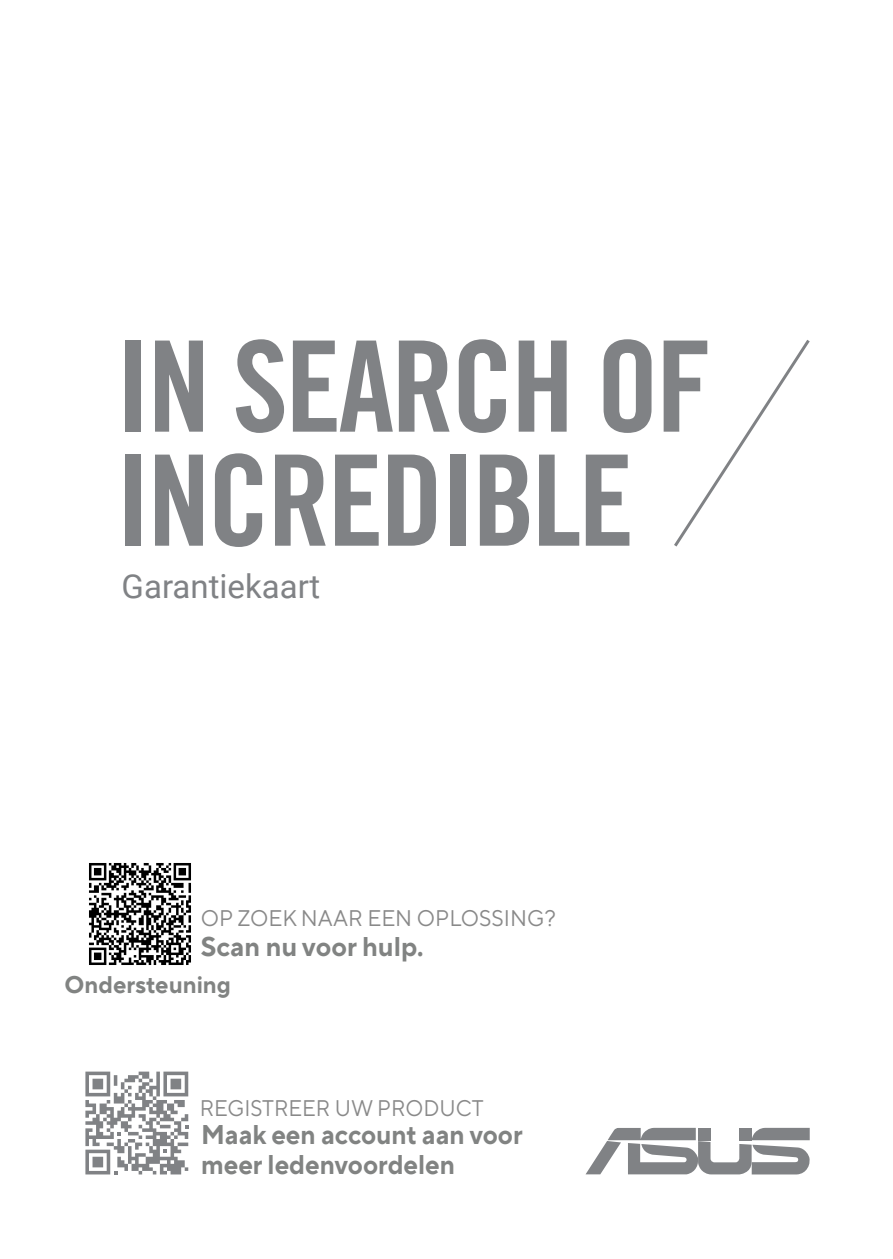
<style>
.page{position:relative;width:893px;height:1259px;background:#fff}
.page>*{position:absolute;margin:0;border:0;box-sizing:border-box;transform-origin:0 0}
.t1{font:33px "Roboto";color:#808285}
.t2{font:700 27px/30px "TT Norms Pro";color:#818382;scale:.95 1}
.t3{font:700 27px "TT Norms Pro";color:#818382}
.t4{font:700 24px "TT Norms Pro";color:#818382}
.t5{font:22.5px "TT Norms Pro";color:#898989}
.t6{font:22.5px "TT Norms Pro";color:#898989;scale:.95 1}
</style>
<div class="page">
<div style="left:125px;top:340px;width:16px;height:92px;background:#808285"></div>
<svg style="left:155px;top:340px;width:48px;height:92px"></svg>
<svg style="left:236px;top:339px;width:48px;height:94px"></svg>
<svg style="left:293px;top:340px;width:100px;height:92px"></svg>
<svg style="left:399px;top:340px;width:51px;height:92px"></svg>
<svg style="left:459px;top:339px;width:47px;height:94px"></svg>
<svg style="left:519px;top:340px;width:48px;height:92px"></svg>
<svg style="left:604px;top:339px;width:47px;height:94px"></svg>
<div style="left:125px;top:454px;width:16px;height:92px;background:#808285"></div>
<svg style="left:155px;top:454px;width:48px;height:92px"></svg>
<svg style="left:215px;top:453px;width:47px;height:94px"></svg>
<svg style="left:275px;top:454px;width:51px;height:92px"></svg>
<svg style="left:335px;top:454px;width:44px;height:92px"></svg>
<svg style="left:388px;top:454px;width:48px;height:92px"></svg>
<div style="left:450px;top:454px;width:16px;height:92px;background:#808285"></div>
<svg style="left:480px;top:454px;width:49px;height:92px"></svg>
<svg style="left:539px;top:454px;width:40px;height:92px"></svg>
<svg style="left:586px;top:454px;width:43px;height:92px"></svg>
<svg style="left:664px;top:340px;width:146px;height:206px"></svg>
<svg style="left:85px;top:1071px;width:103px;height:103px"></svg>
<svg style="left:586px;top:1127px;width:224px;height:47px"></svg>
<img style="left:89px;top:863px;width:102px;height:102px">
<p class="t1" style="left:122px;top:563px;width:200px">Garantiekaart</p>
<p class="t5" style="left:201px;top:901px;width:356px">OP ZOEK NAAR EEN OPLOSSING?</p>
<p class="t3" style="left:201px;top:927px;width:224px">Scan nu voor hulp.</p>
<p class="t4" style="left:64px;top:967px;width:168px">Ondersteuning</p>
<p class="t6" style="left:200px;top:1092px;width:300px">REGISTREER UW PRODUCT</p>
<p class="t2" style="left:201px;top:1117px;width:340px">Maak een account aan voor meer ledenvoordelen</p>
</div>
